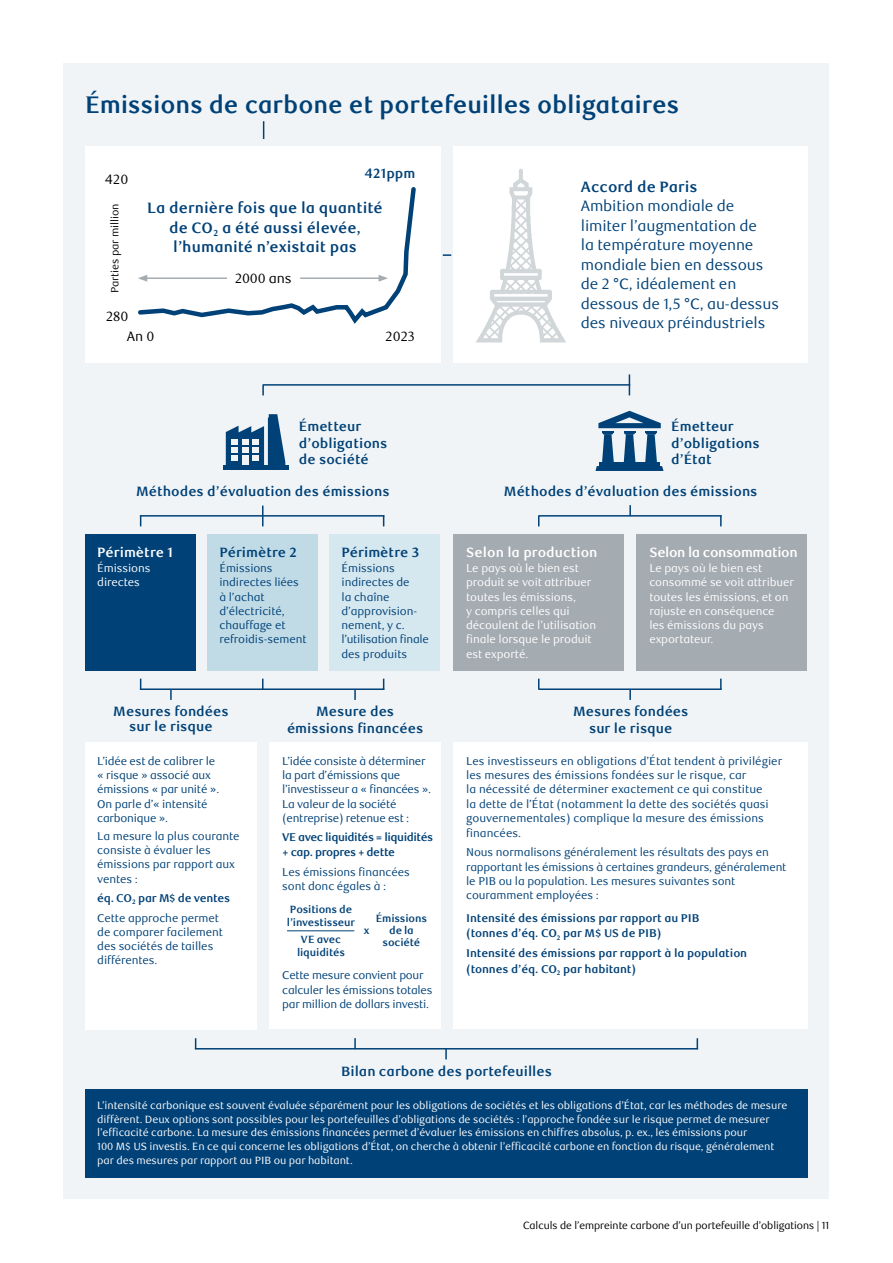
<style>
.page{position:relative;width:893px;height:1263px;background:#fff}
.page>*{position:absolute;margin:0;border:0;box-sizing:border-box;transform-origin:0 0}
.Factsheet_Subtitle_1{font:700 24px "RBC Text";letter-spacing:-.01em;color:#004177}
.Factsheet__Body_Copy{font:15px/19.5px "RBC Text";letter-spacing:-.01em;color:#004177}
.Factsheet__Body_Copy-2{font:700 15px/19.5px "RBC Text";letter-spacing:.005em;color:#004177;text-align:center}
.Factsheet__Body_Copy-3{font:700 13.5px/16.5px "RBC Text";color:#004177;text-align:center}
.Factsheet__Body_Copy-4{font:700 13.5px "RBC Text";letter-spacing:-.005em;color:#fff}
.Factsheet__Body_Copy-5{font:700 13.5px "RBC Text";letter-spacing:-.03em;color:#fff}
.Factsheet__Body_Copy-6{font:13.5px "RBC Text";color:#000}
._03_Body_copy{font:13.5px "RBC Text";letter-spacing:-.01em;color:#000}
.Factsheet__Body_Copy-7{font:11.25px/14.2px "RBC Text";letter-spacing:-.01em;color:#004177}
.Factsheet__Body_Copy-8{font:11.25px/14.2px "RBC Text";letter-spacing:-.01em;color:#fff}
.Factsheet__Body_Copy-9{font:700 11.25px/15.8px "RBC Text";letter-spacing:-.01em;color:#004177}
.Factsheet__Body_Copy-10{font:700 11.25px/15px "RBC Text";letter-spacing:-.04em;color:#004177}
.Factsheet__Body_Copy-11{font:10.5px/13.8px "RBC Text";letter-spacing:-.01em;color:#fff}
.Factsheet__Body_Copy-12{font:700 10.5px/13.5px "RBC Text";letter-spacing:-.015em;color:#004177;text-align:center}
.t1{font:10.5px "RBC Display";color:#000}
._03_Body_copy-2{font:10.5px "RBC Text";letter-spacing:-.01em;color:#000}
.s1{font-weight:700}
</style>
<div class="page">
<div style="left:64px;top:64px;width:765px;height:1135px;background:#f0f4f6"></div>
<hr style="left:223px;top:466px;width:65px;height:4px;background:#004177">
<svg style="left:226px;top:414px;width:59px;height:52px"></svg>
<div style="left:85px;top:147px;width:356px;height:216px;background:#fff"></div>
<div style="left:85px;top:1090px;width:723px;height:88px;background:#004177"></div>
<hr style="left:263px;top:384px;width:367px;height:2px;background:#004177">
<svg style="left:262px;top:384px;width:2px;height:11px"></svg>
<svg style="left:629px;top:374px;width:1px;height:21px"></svg>
<div style="left:453px;top:147px;width:355px;height:216px;background:#fff"></div>
<hr style="left:195px;top:1048px;width:503px;height:1px;background:#004177">
<svg style="left:445px;top:1049px;width:2px;height:10px"></svg>
<hr style="left:140px;top:688px;width:244px;height:2px;background:#004177">
<svg style="left:170px;top:690px;width:2px;height:10px"></svg>
<div style="left:453px;top:742px;width:355px;height:287px;background:#fff"></div>
<div style="left:269px;top:742px;width:172px;height:287px;background:#fff"></div>
<div style="left:85px;top:742px;width:172px;height:288px;background:#fff"></div>
<hr style="left:287px;top:930px;width:67px;height:1px;background:#004177">
<div style="left:453px;top:535px;width:171px;height:136px;background:#a4abb1"></div>
<div style="left:637px;top:535px;width:170px;height:136px;background:#a4abb1"></div>
<div style="left:85px;top:535px;width:110px;height:136px;background:#004177"></div>
<div style="left:207px;top:535px;width:110px;height:136px;background:#c0dbe6"></div>
<div style="left:329px;top:535px;width:110px;height:136px;background:#d5e7ef"></div>
<svg style="left:262px;top:679px;width:2px;height:10px"></svg>
<svg style="left:354px;top:690px;width:2px;height:10px"></svg>
<hr style="left:539px;top:688px;width:183px;height:2px;background:#004177">
<svg style="left:629px;top:690px;width:2px;height:10px"></svg>
<svg style="left:720px;top:679px;width:2px;height:11px"></svg>
<hr style="left:539px;top:515px;width:183px;height:2px;background:#004177">
<svg style="left:629px;top:505px;width:2px;height:10px"></svg>
<svg style="left:720px;top:515px;width:2px;height:11px"></svg>
<hr style="left:140px;top:515px;width:244px;height:2px;background:#004177">
<hr style="left:262px;top:506px;width:2px;height:20px;background:#004177">
<svg style="left:354px;top:1038px;width:2px;height:10px"></svg>
<img style="left:476px;top:168px;width:90px;height:175px">
<svg style="left:595px;top:411px;width:68px;height:60px"></svg>
<svg style="left:443px;top:254px;width:8px;height:2px"></svg>
<svg style="left:263px;top:121px;width:1px;height:18px"></svg>
<svg style="left:138px;top:187px;width:278px;height:137px"></svg>
<p class="Factsheet_Subtitle_1" style="left:85px;top:91px;width:596px">Émissions de carbone et portefeuilles obligataires</p>
<p class="Factsheet__Body_Copy-6" style="left:105px;top:172px;width:25px">420</p>
<p class="_03_Body_copy-2" style="left:109px;top:293px;width:91px;rotate:-90deg">Parties par million</p>
<p class="Factsheet__Body_Copy-3" style="left:364px;top:166px;width:52px">421ppm</p>
<p class="Factsheet__Body_Copy-2" style="left:147px;top:199px;width:237px">La dernière fois que la quantité de CO<sub>2</sub> a été aussi élevée, l’humanité n’existait pas</p>
<p class="_03_Body_copy" style="left:235px;top:270px;width:58px">2000 ans</p>
<p class="Factsheet__Body_Copy-6" style="left:106px;top:308px;width:24px">280</p>
<p class="Factsheet__Body_Copy-6" style="left:127px;top:328px;width:29px">An 0</p>
<p class="Factsheet__Body_Copy-6" style="left:386px;top:328px;width:31px">2023</p>
<p class="Factsheet__Body_Copy" style="left:581px;top:177px;width:200px"><span class="s1">Accord de Paris<br></span>Ambition mondiale de limiter l’augmentation de<br>la température moyenne mondiale bien en dessous de 2 °C, idéalement en dessous de 1,5 °C, au-dessus des niveaux préindustriels</p>
<p class="Factsheet__Body_Copy-3" style="left:299px;top:419px;width:90px;text-align:left">Émetteur d’obligations de société</p>
<p class="Factsheet__Body_Copy-3" style="left:671px;top:419px;width:90px;text-align:left">Émetteur d’obligations d’État</p>
<p class="Factsheet__Body_Copy-3" style="left:136px;top:483px;width:255px">Méthodes d’évaluation des émissions</p>
<p class="Factsheet__Body_Copy-3" style="left:504px;top:483px;width:255px">Méthodes d’évaluation des émissions</p>
<p class="Factsheet__Body_Copy-4" style="left:97px;top:544px;width:77px">Périmètre 1</p>
<p class="Factsheet__Body_Copy-8" style="left:97px;top:561px;width:55px">Émissions directes</p>
<p class="Factsheet__Body_Copy-3" style="left:219px;top:544px;width:79px">Périmètre 2</p>
<p class="Factsheet__Body_Copy-7" style="left:219px;top:561px;width:89px">Émissions indirectes liées à l’achat d’électricité, chauffage et refroidis-sement</p>
<p class="Factsheet__Body_Copy-3" style="left:342px;top:544px;width:79px">Périmètre 3</p>
<p class="Factsheet__Body_Copy-7" style="left:342px;top:561px;width:89px">Émissions indirectes de<br>la chaîne d’approvision&shy;nement, y c. l’utilisation finale des produits</p>
<p class="Factsheet__Body_Copy-3" style="left:113px;top:705px;width:117px;line-height:15px">Mesures fondées sur le risque</p>
<p class="Factsheet__Body_Copy-3" style="left:287px;top:704px;width:138px">Mesure des émissions financées</p>
<p class="Factsheet__Body_Copy-7" style="left:97px;top:754px;width:124px">L’idée est de calibrer le « risque » associé aux émissions « par unité ».<br>On parle d’« intensité carbonique ».</p>
<p class="Factsheet__Body_Copy-7" style="left:97px;top:829px;width:144px">La mesure la plus courante consiste à évaluer les émissions par rapport aux ventes :</p>
<p class="Factsheet__Body_Copy-7" style="left:97px;top:889px;width:134px;line-height:19.5px"><span class="s1">éq. CO</span><sub>2</sub> <span class="s1">par M$ de ventes<br></span>Cette approche permet</p>
<p class="Factsheet__Body_Copy-7" style="left:97px;top:925px;width:127px">de comparer facilement des sociétés de tailles différentes.</p>
<p class="Factsheet__Body_Copy-7" style="left:282px;top:754px;width:150px">L’idée consiste à déterminer la part d’émissions que l’investisseur a « financées ».<br>La valeur de la société (entreprise) retenue est :</p>
<p class="Factsheet__Body_Copy-10" style="left:282px;top:830px;width:152px">VE avec liquidités = liquidités + cap. propres + dette</p>
<p class="Factsheet__Body_Copy-7" style="left:282px;top:865px;width:129px">Les émissions financées sont donc égales à :</p>
<p class="Factsheet__Body_Copy-12" style="left:287px;top:903px;width:70px;text-align:left">Positions de l’investisseur</p>
<p class="Factsheet__Body_Copy-12" style="left:297px;top:933px;width:50px">VE avec liquidités</p>
<p class="Factsheet__Body_Copy-12" style="left:376px;top:913px;width:53px;line-height:12px">Émissions de la société</p>
<p class="Factsheet__Body_Copy-12" style="left:364px;top:924px;width:7px">x</p>
<p class="Factsheet__Body_Copy-7" style="left:282px;top:968px;width:152px">Cette mesure convient pour calculer les émissions totales par million de dollars investi.</p>
<p class="Factsheet__Body_Copy-4" style="left:466px;top:544px;width:133px">Selon la production</p>
<p class="Factsheet__Body_Copy-8" style="left:466px;top:561px;width:132px">Le pays où le bien est produit se voit attribuer toutes les émissions,<br>y compris celles qui découlent de l’utilisation finale lorsque le produit est exporté.</p>
<p class="Factsheet__Body_Copy-5" style="left:649px;top:544px;width:150px">Selon la consommation</p>
<p class="Factsheet__Body_Copy-8" style="left:649px;top:561px;width:146px">Le pays où le bien est consommé se voit attribuer toutes les émissions, et on rajuste en conséquence<br>les émissions du pays exportateur.</p>
<p class="Factsheet__Body_Copy-3" style="left:573px;top:704px;width:117px">Mesures fondées sur le risque</p>
<p class="Factsheet__Body_Copy-7" style="left:466px;top:754px;width:318px">Les investisseurs en obligations d’État tendent à privilégier les mesures des émissions fondées sur le risque, car<br>la nécessité de déterminer exactement ce qui constitue<br>la dette de l’État (notamment la dette des sociétés quasi gouvernementales) complique la mesure des émissions financées.</p>
<p class="Factsheet__Body_Copy-7" style="left:466px;top:845px;width:322px">Nous normalisons généralement les résultats des pays en rapportant les émissions à certaines grandeurs, généralement le PIB ou la population. Les mesures suivantes sont couramment employées :</p>
<p class="Factsheet__Body_Copy-9" style="left:466px;top:910px;width:235px">Intensité des émissions par rapport au PIB (tonnes d’éq. CO<sub>2</sub> par M$ US de PIB)</p>
<p class="Factsheet__Body_Copy-9" style="left:466px;top:945px;width:283px">Intensité des émissions par rapport à la population (tonnes d’éq. CO<sub>2</sub> par habitant)</p>
<p class="Factsheet__Body_Copy-3" style="left:341px;top:1064px;width:213px">Bilan carbone des portefeuilles</p>
<p class="Factsheet__Body_Copy-11" style="left:97px;top:1098px;width:692px">L’intensité carbonique est souvent évaluée séparément pour les obligations de sociétés et les obligations d’État, car les méthodes de mesure diffèrent. Deux options sont possibles pour les portefeuilles d’obligations de sociétés : l’approche fondée sur le risque permet de mesurer l’efficacité carbone. La mesure des émissions financées permet d’évaluer les émissions en chiffres absolus, p. ex., les émissions pour<br>100 M$ US investis. En ce qui concerne les obligations d’État, on cherche à obtenir l’efficacité carbone en fonction du risque, généralement par des mesures par rapport au PIB ou par habitant.</p>
<p class="t1" style="left:523px;top:1219px;width:308px">Calculs de l’empreinte carbone d’un portefeuille d’obligations | 11</p>
</div>
